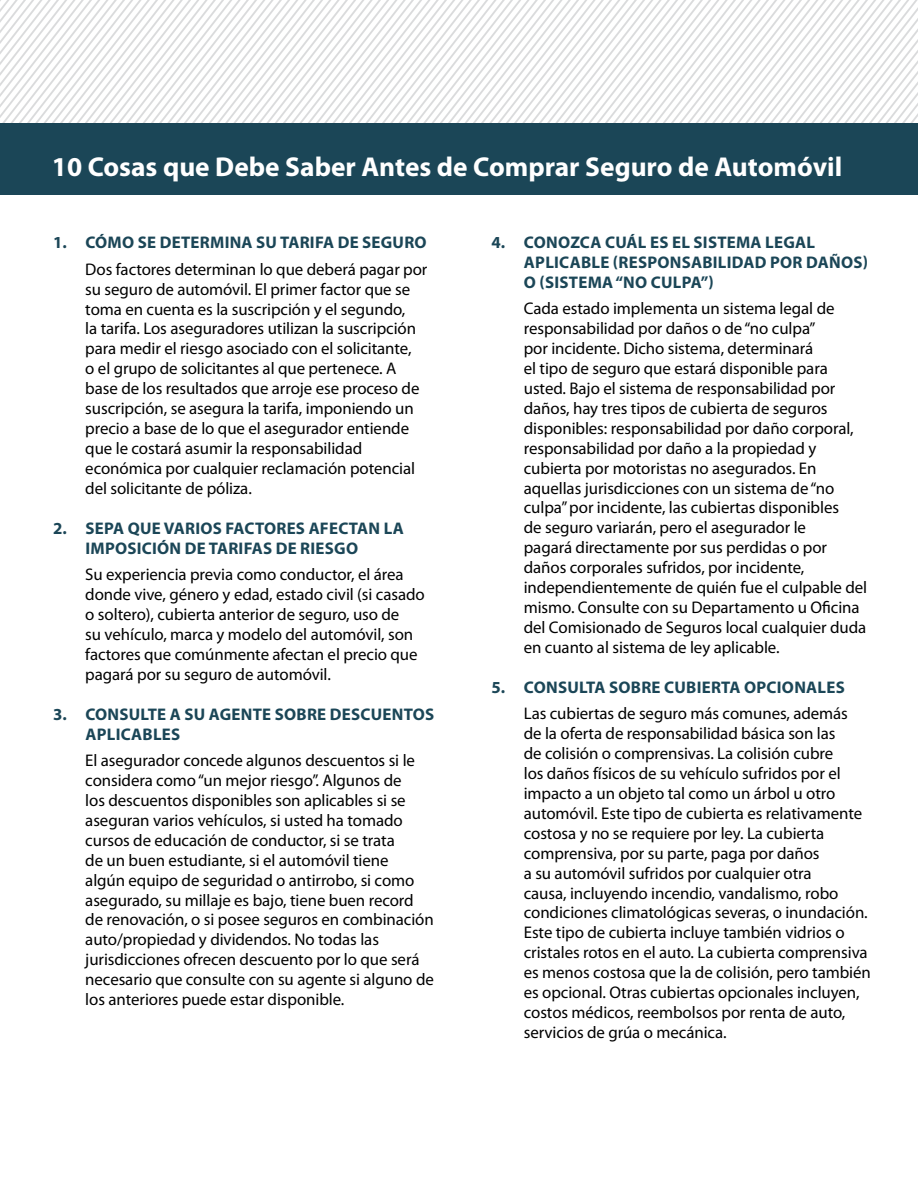
<style>
.page{position:relative;width:918px;height:1188px;background:#fff}
.page>*{position:absolute;margin:0;border:0;box-sizing:border-box;transform-origin:0 0}
.t1{font:700 27.3px "Myriad Pro";color:#fff}
.t2{font:16.8px/20px "Myriad Pro";letter-spacing:-.005em;color:#000}
.t3{font:700 16.8px/20px "Myriad Pro";letter-spacing:.015em;color:#1b4657}
</style>
<div class="page">
<svg style="left:0;top:0;width:918px;height:123px"></svg>
<div style="left:0;top:123px;width:918px;height:71px;background:#1b4657"></div>
<h1 class="t1" style="left:52px;top:149px;width:792px">10 Cosas que Debe Saber Antes de Comprar Seguro de Automóvil</h1>
<p class="t3" style="left:53px;top:232px;width:375px">1. CÓMO SE DETERMINA SU TARIFA DE SEGURO</p>
<p class="t2" style="left:85px;top:259px;width:344px">Dos factores determinan lo que deberá pagar por su seguro de automóvil. El primer factor que se toma en cuenta es la suscripción y el segundo,<br>la tarifa. Los aseguradores utilizan la suscripción para medir el riesgo asociado con el solicitante,<br>o el grupo de solicitantes al que pertenece. A base de los resultados que arroje ese proceso de suscripción, se asegura la tarifa, imponiendo un precio a base de lo que el asegurador entiende que le costará asumir la responsabilidad económica por cualquier reclamación potencial del solicitante de póliza.</p>
<p class="t3" style="left:85px;top:517px;width:320px;text-indent:-32px">2. SEPA QUE VARIOS FACTORES AFECTAN LA<br>IMPOSICIÓN DE TARIFAS DE RIESGO</p>
<p class="t2" style="left:85px;top:564px;width:341px">Su experiencia previa como conductor, el área donde vive, género y edad, estado civil (si casado o soltero), cubierta anterior de seguro, uso de<br>su vehículo, marca y modelo del automóvil, son factores que comúnmente afectan el precio que pagará por su seguro de automóvil.</p>
<p class="t3" style="left:85px;top:703px;width:350px;text-indent:-32px">3. CONSULTE A SU AGENTE SOBRE DESCUENTOS<br>APLICABLES</p>
<p class="t2" style="left:85px;top:750px;width:350px">El asegurador concede algunos descuentos si le considera como “un mejor riesgo”. Algunos de<br>los descuentos disponibles son aplicables si se aseguran varios vehículos, si usted ha tomado cursos de educación de conductor, si se trata<br>de un buen estudiante, si el automóvil tiene<br>algún equipo de seguridad o antirrobo, si como asegurado, su millaje es bajo, tiene buen record de renovación, o si posee seguros en combinación auto/propiedad y dividendos. No todas las jurisdicciones ofrecen descuento por lo que será necesario que consulte con su agente si alguno de los anteriores puede estar disponible.</p>
<p class="t3" style="left:524px;top:232px;width:346px;text-indent:-32px">4. CONOZCA CUÁL ES EL SISTEMA LEGAL<br>APLICABLE (RESPONSABILIDAD POR DAÑOS)<br>O (SISTEMA “NO CULPA”)</p>
<p class="t2" style="left:524px;top:298px;width:345px">Cada estado implementa un sistema legal de responsabilidad por daños o de “no culpa”<br>por incidente. Dicho sistema, determinará<br>el tipo de seguro que estará disponible para usted. Bajo el sistema de responsabilidad por daños, hay tres tipos de cubierta de seguros disponibles: responsabilidad por daño corporal, responsabilidad por daño a la propiedad y cubierta por motoristas no asegurados. En aquellas jurisdicciones con un sistema de “no culpa” por incidente, las cubiertas disponibles<br>de seguro variarán, pero el asegurador le<br>pagará directamente por sus perdidas o por daños corporales sufridos, por incidente, independientemente de quién fue el culpable del mismo. Consulte con su Departamento u Oficina del Comisionado de Seguros local cualquier duda en cuanto al sistema de ley aplicable.</p>
<p class="t3" style="left:492px;top:677px;width:355px">5. CONSULTA SOBRE CUBIERTA OPCIONALES</p>
<p class="t2" style="left:524px;top:703px;width:349px">Las cubiertas de seguro más comunes, además<br>de la oferta de responsabilidad básica son las<br>de colisión o comprensivas. La colisión cubre<br>los daños físicos de su vehículo sufridos por el impacto a un objeto tal como un árbol u otro automóvil. Este tipo de cubierta es relativamente costosa y no se requiere por ley. La cubierta comprensiva, por su parte, paga por daños<br>a su automóvil sufridos por cualquier otra<br>causa, incluyendo incendio, vandalismo, robo condiciones climatológicas severas, o inundación.<br>Este tipo de cubierta incluye también vidrios o cristales rotos en el auto. La cubierta comprensiva es menos costosa que la de colisión, pero también es opcional. Otras cubiertas opcionales incluyen, costos médicos, reembolsos por renta de auto, servicios de grúa o mecánica.</p>
</div>
